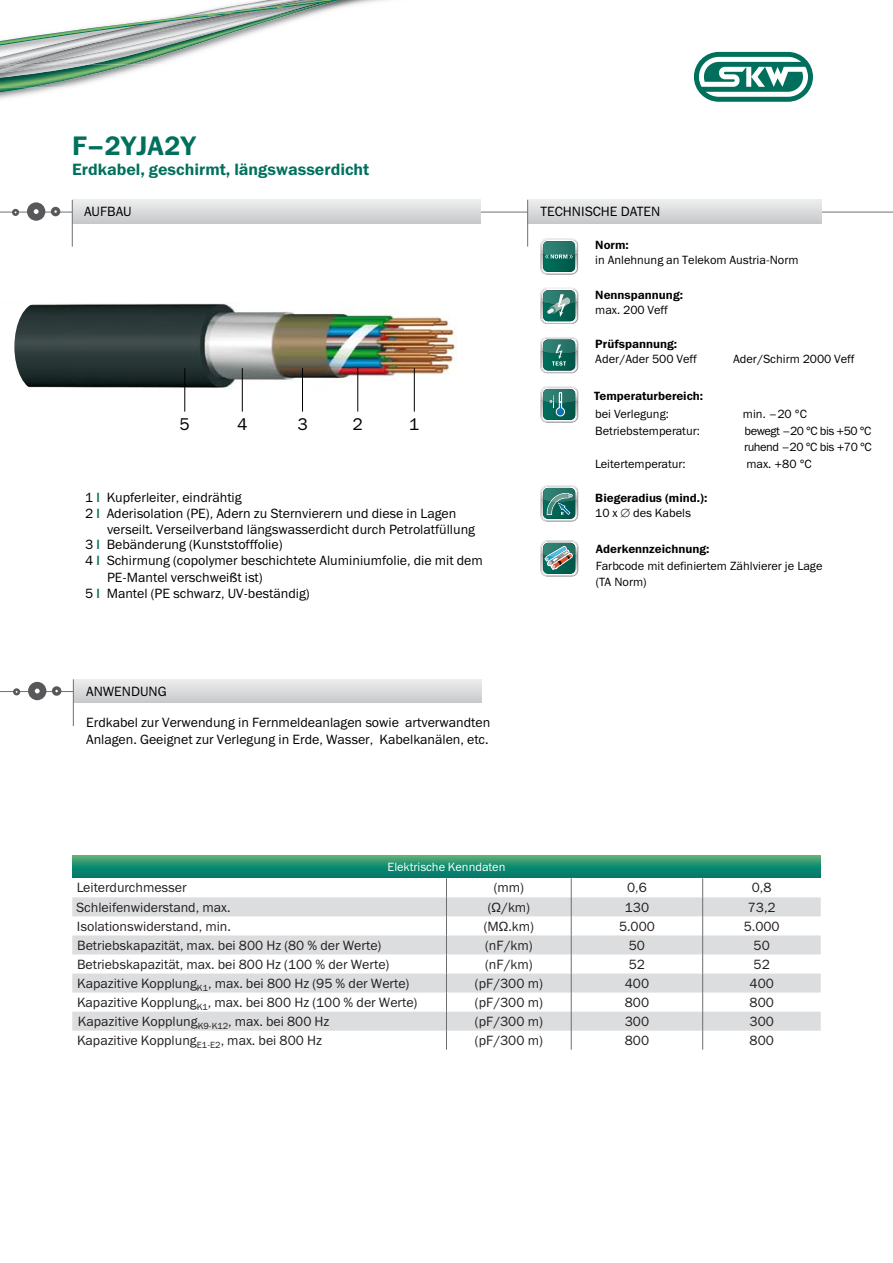
<style>
.page{position:relative;width:893px;height:1263px;background:#fff}
.page>*{position:absolute;margin:0;border:0;box-sizing:border-box;transform-origin:0 0}
.t1{font:27px "Franklin Gothic Demi ITC";color:#00705d}
.t2{font:17.1px "Franklin Gothic Book ITC";color:#000}
.t3{font:16.5px "Franklin Gothic Demi ITC";color:#00705d}
.t4{font:13.5px/15.8px "Franklin Gothic Book ITC";color:#000;text-align:center}
.table_text{font:13.5px "Franklin Gothic Book ITC";color:#231f20}
.t5{font:12px/15px "Franklin Gothic Book ITC";color:#000}
.t6{font:12px/15px "Franklin Gothic Demi ITC";color:#000}
.t7{font:12px/16.5px "Franklin Gothic Book ITC";letter-spacing:-.04em;color:#000}
.t8{font:12px "Franklin Gothic Book ITC";color:#fff}
.s1{font-family:"Franklin Gothic Demi ITC";color:#00705d}
.s2{font-family:"Franklin Gothic Demi ITC"}
.s3{font-family:"Franklin Gothic Book ITC"}
</style>
<div class="page">
<img style="left:30px;top:87px;width:36px;height:2px">
<svg style="left:0;top:87px;width:30px;height:5px"></svg>
<img style="left:0;top:65px;width:130px;height:22px">
<svg style="left:0;top:65px;width:23px;height:2px"></svg>
<img style="left:0;top:45px;width:222px;height:20px">
<img style="left:64px;top:45px;width:153px;height:5px">
<svg style="left:0;top:0;width:341px;height:45px"></svg>
<hr style="left:0;top:212px;width:893px;height:1px;background:#707173">
<div style="left:27px;top:202px;width:18px;height:19px;background:#58585a;border-radius:50%"></div>
<svg style="left:34px;top:209px;width:5px;height:5px"></svg>
<svg style="left:51px;top:207px;width:9px;height:9px"></svg>
<svg style="left:12px;top:209px;width:7px;height:7px"></svg>
<svg style="left:528px;top:200px;width:293px;height:23px;background:#dadbdc"></svg>
<hr style="left:527px;top:200px;width:1px;height:47px;background:#707173">
<svg style="left:540px;top:238px;width:38px;height:37px"></svg>
<svg style="left:540px;top:288px;width:38px;height:36px"></svg>
<svg style="left:540px;top:337px;width:38px;height:36px"></svg>
<svg style="left:540px;top:386px;width:38px;height:37px"></svg>
<svg style="left:540px;top:485px;width:38px;height:37px"></svg>
<hr style="left:0;top:691px;width:396px;height:1px;background:#707173">
<div style="left:28px;top:682px;width:18px;height:18px;background:#58585a;border-radius:50%"></div>
<svg style="left:35px;top:689px;width:5px;height:4px"></svg>
<svg style="left:52px;top:686px;width:9px;height:10px"></svg>
<svg style="left:13px;top:688px;width:7px;height:7px"></svg>
<div style="left:73px;top:679px;width:409px;height:24px;background:linear-gradient(to bottom,#edeeee,#c9cacc)"></div>
<hr style="left:73px;top:679px;width:1px;height:47px;background:#707173">
<svg style="left:73px;top:200px;width:407px;height:23px;background:#dadbdc"></svg>
<hr style="left:72px;top:200px;width:1px;height:47px;background:#707173">
<svg style="left:694px;top:52px;width:119px;height:50px"></svg>
<img style="left:37px;top:303px;width:420px;height:106px">
<hr style="left:184px;top:368px;width:1px;height:44px;background:#000">
<hr style="left:242px;top:368px;width:1px;height:44px;background:#000">
<hr style="left:302px;top:368px;width:1px;height:44px;background:#000">
<hr style="left:357px;top:368px;width:1px;height:44px;background:#000">
<hr style="left:414px;top:368px;width:1px;height:44px;background:#000">
<svg style="left:14px;top:304px;width:23px;height:84px"></svg>
<svg style="left:72px;top:897px;width:749px;height:134px;fill:#dcdddf"></svg>
<svg style="left:446px;top:878px;width:1px;height:172px"></svg>
<svg style="left:571px;top:878px;width:1px;height:172px"></svg>
<svg style="left:702px;top:878px;width:1px;height:172px"></svg>
<svg style="left:72px;top:855px;width:749px;height:22px;background:#23906f"></svg>
<svg style="left:540px;top:540px;width:38px;height:36px"></svg>
<p class="t1" style="left:72px;top:130px;width:126px">F–2YJA2Y</p>
<p class="t3" style="left:72px;top:159px;width:299px">Erdkabel, geschirmt, längswasserdicht</p>
<p class="t4" style="left:84px;top:204px;width:49px">AUFBAU</p>
<p class="t2" style="left:180px;top:413px;width:12px">5</p>
<p class="t2" style="left:237px;top:413px;width:12px">4</p>
<p class="t2" style="left:297px;top:413px;width:12px">3</p>
<p class="t2" style="left:353px;top:413px;width:12px">2</p>
<p class="t2" style="left:409px;top:413px;width:12px">1</p>
<p class="t4" style="left:85px;top:489px;width:158px">1 <span class="s1">|</span> Kupferleiter, eindrähtig</p>
<p class="t4" style="left:85px;top:505px;width:373px">2 <span class="s1">|</span> Aderisolation (PE), Adern zu Sternvierern und diese in Lagen</p>
<p class="t4" style="left:107px;top:521px;width:369px">verseilt. Verseilverband längswasserdicht durch Petrolatfüllung</p>
<p class="t4" style="left:85px;top:536px;width:199px">3 <span class="s1">|</span> Bebänderung (Kunststofffolie)</p>
<p class="t4" style="left:85px;top:552px;width:399px">4 <span class="s1">|</span> Schirmung (copolymer beschichtete Aluminiumfolie, die mit dem</p>
<p class="t4" style="left:107px;top:569px;width:157px">PE-Mantel verschweißt ist)</p>
<p class="t4" style="left:85px;top:585px;width:226px">5 <span class="s1">|</span> Mantel (PE schwarz, UV-beständig)</p>
<p class="t4" style="left:86px;top:683px;width:82px">ANWENDUNG</p>
<p class="t4" style="left:86px;top:713px;width:406px;line-height:17px;text-align:left">Erdkabel zur Verwendung in Fernmeldeanlagen sowie artverwandten<br>Anlagen. Geeignet zur Verlegung in Erde, Wasser, Kabelkanälen, etc.</p>
<p class="t4" style="left:540px;top:203px;width:121px">TECHNISCHE DATEN</p>
<p class="t5" style="left:595px;top:237px;width:205px"><span class="s2">Norm:<br></span>in Anlehnung an Telekom Austria-Norm</p>
<p class="t6" style="left:595px;top:287px;width:89px">Nennspannung: <span class="s3">max. 200 Veff</span></p>
<p class="t5" style="left:595px;top:336px;width:103px"><span class="s2">Prüfspannung:<br></span>Ader/Ader 500 Veff</p>
<p class="t5" style="left:733px;top:351px;width:123px">Ader/Schirm 2000 Veff</p>
<p class="t6" style="left:594px;top:388px;width:111px">Temperaturbereich:</p>
<p class="t5" style="left:595px;top:406px;width:75px">bei Verlegung:</p>
<p class="t5" style="left:743px;top:406px;width:65px">min. –20 °C</p>
<p class="t5" style="left:595px;top:423px;width:106px">Betriebstemperatur:</p>
<p class="t7" style="left:744px;top:422px;width:129px">bewegt –20 °C bis +50 °C ruhend –20 °C bis +70 °C</p>
<p class="t5" style="left:595px;top:456px;width:92px">Leitertemperatur:</p>
<p class="t5" style="left:746px;top:456px;width:67px">max. +80 °C</p>
<p class="t6" style="left:595px;top:491px;width:114px">Biegeradius (mind.):<br><span class="s3">10 x</span> ∅ <span class="s3">des Kabels</span></p>
<p class="t6" style="left:596px;top:542px;width:115px">Aderkennzeichnung:</p>
<p class="t5" style="left:596px;top:557px;width:228px;line-height:16.5px">Farbcode mit definiertem Zählvierer je Lage (TA Norm)</p>
<p class="t8" style="left:388px;top:859px;width:119px">Elektrische Kenndaten</p>
<p class="t4" style="left:99px;top:873px;width:67px">Aderanzahl</p>
<p class="t4" style="left:85px;top:904px;width:94px">schnitt/Schirm&shy;querschnitt (mm²)</p>
<p class="t4" style="left:489px;top:904px;width:31px">Luft<sup>1) </sup>(A)</p>
<p class="table_text" style="left:77px;top:879px;width:111px">Leiterdurchmesser</p>
<p class="table_text" style="left:494px;top:879px;width:32px">(mm)</p>
<p class="table_text" style="left:627px;top:879px;width:21px">0,6</p>
<p class="table_text" style="left:752px;top:879px;width:21px">0,8</p>
<p class="table_text" style="left:76px;top:898px;width:156px">Schleifenwiderstand, max.</p>
<p class="table_text" style="left:488px;top:898px;width:44px">(Ω/km)</p>
<p class="table_text" style="left:625px;top:898px;width:26px">130</p>
<p class="table_text" style="left:748px;top:898px;width:29px">73,2</p>
<p class="table_text" style="left:77px;top:917px;width:156px">Isolationswiderstand, min.</p>
<p class="table_text" style="left:484px;top:917px;width:52px">(MΩ.km)</p>
<p class="table_text" style="left:619px;top:917px;width:37px">5.000</p>
<p class="table_text" style="left:744px;top:917px;width:37px">5.000</p>
<p class="table_text" style="left:77px;top:936px;width:306px">Betriebskapazität, max. bei 800 Hz (80 % der Werte)</p>
<p class="table_text" style="left:485px;top:936px;width:49px">(nF/km)</p>
<p class="table_text" style="left:629px;top:936px;width:18px">50</p>
<p class="table_text" style="left:754px;top:936px;width:18px">50</p>
<p class="table_text" style="left:77px;top:955px;width:314px">Betriebskapazität, max. bei 800 Hz (100 % der Werte)</p>
<p class="table_text" style="left:485px;top:955px;width:49px">(nF/km)</p>
<p class="table_text" style="left:629px;top:955px;width:18px">52</p>
<p class="table_text" style="left:754px;top:955px;width:18px">52</p>
<p class="table_text" style="left:77px;top:974px;width:334px">Kapazitive Kopplung<sub>K1</sub>, max. bei 800 Hz (95 % der Werte)</p>
<p class="table_text" style="left:475px;top:974px;width:69px">(pF/300 m)</p>
<p class="table_text" style="left:625px;top:974px;width:26px">400</p>
<p class="table_text" style="left:750px;top:974px;width:26px">400</p>
<p class="table_text" style="left:77px;top:994px;width:342px">Kapazitive Kopplung<sub>K1</sub>, max. bei 800 Hz (100 % der Werte)</p>
<p class="table_text" style="left:475px;top:993px;width:69px">(pF/300 m)</p>
<p class="table_text" style="left:625px;top:993px;width:26px">800</p>
<p class="table_text" style="left:750px;top:993px;width:26px">800</p>
<p class="table_text" style="left:78px;top:1013px;width:253px">Kapazitive Kopplung<sub>K9-K12</sub>, max. bei 800 Hz</p>
<p class="table_text" style="left:475px;top:1012px;width:69px">(pF/300 m)</p>
<p class="table_text" style="left:625px;top:1012px;width:26px">300</p>
<p class="table_text" style="left:750px;top:1012px;width:26px">300</p>
<p class="table_text" style="left:77px;top:1031px;width:246px">Kapazitive Kopplung<sub>E1-E2</sub>, max. bei 800 Hz</p>
<p class="table_text" style="left:475px;top:1031px;width:69px">(pF/300 m)</p>
<p class="table_text" style="left:625px;top:1031px;width:26px">800</p>
<p class="table_text" style="left:750px;top:1031px;width:26px">800</p>
<p class="t4" style="left:760px;top:920px;width:20px">(m)</p>
<p class="t4" style="left:90px;top:981px;width:84px">1 x 35 RM/16</p>
<p class="t4" style="left:222px;top:981px;width:29px">0,24</p>
<p class="t4" style="left:307px;top:981px;width:37px">0,524</p>
<p class="t4" style="left:492px;top:981px;width:26px">197</p>
<p class="t4" style="left:90px;top:1000px;width:84px">1 x 50 RM/16</p>
<p class="t4" style="left:222px;top:1000px;width:29px">0,26</p>
<p class="t4" style="left:307px;top:1000px;width:37px">0,387</p>
<p class="t4" style="left:402px;top:1000px;width:26px">220</p>
<p class="t4" style="left:492px;top:1000px;width:26px">236</p>
<p class="t4" style="left:90px;top:1019px;width:84px">1 x 70 RM/16</p>
<p class="t4" style="left:222px;top:1019px;width:29px">0,30</p>
<p class="t4" style="left:492px;top:1019px;width:26px">294</p>
<p class="t4" style="left:90px;top:1038px;width:84px">1 x 95 RM/16</p>
<p class="t4" style="left:222px;top:1038px;width:29px">0,31</p>
<p class="t4" style="left:492px;top:1038px;width:26px">358</p>
</div>
